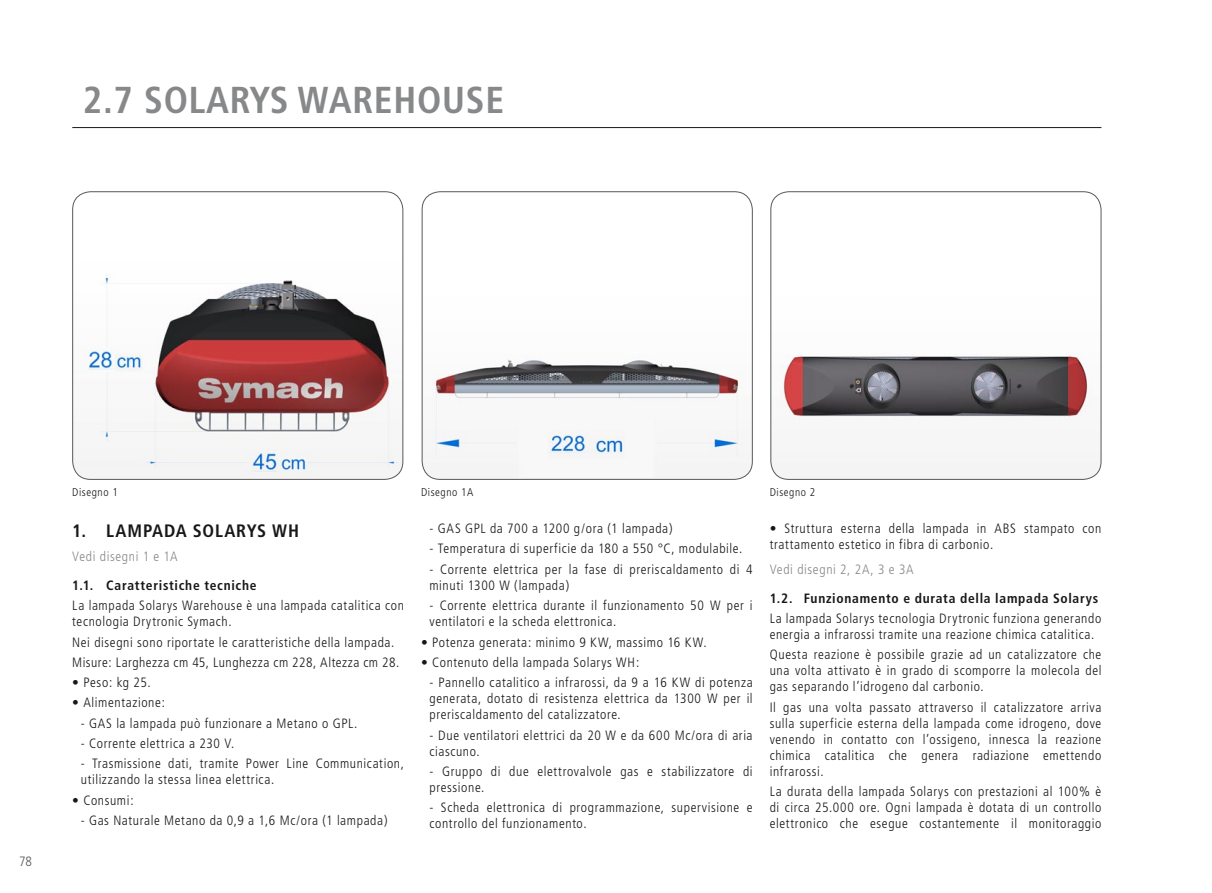
<style>
.page{position:relative;width:1212px;height:893px;background:#fff}
.page>*{position:absolute;margin:0;border:0;box-sizing:border-box;transform-origin:0 0}
.t1{font:700 condensed 37.5px "Frutiger";letter-spacing:.02em;color:#87888a}
.t2{font:700 condensed 18px "Frutiger";letter-spacing:.045em;color:#1a171b}
.t3{font:300 condensed 13.5px/16px "Frutiger";letter-spacing:.045em;color:#1a171b}
.t4{font:700 condensed 13.5px "Frutiger";letter-spacing:.055em;color:#1a171b}
.t5{font:300 condensed 13.5px "Frutiger";letter-spacing:.045em;color:#87888a}
.t6{font:300 condensed 13.5px "Frutiger";color:#58585a}
.t7{font:300 condensed 11.25px "Frutiger";letter-spacing:.05em;color:#1a171b}
</style>
<div class="page">
<hr style="left:72px;top:127px;width:1029px;height:1px;background:#1a171b">
<img style="left:73px;top:276px;width:330px;height:203px">
<div style="left:72px;top:191px;width:331px;height:289px;border:1px solid #58585a;border-radius:18px"></div>
<img style="left:422px;top:359px;width:330px;height:120px">
<div style="left:422px;top:191px;width:331px;height:289px;border:1px solid #58585a;border-radius:18px"></div>
<img style="left:772px;top:355px;width:329px;height:124px">
<div style="left:770px;top:191px;width:331px;height:289px;border:1px solid #58585a;border-radius:18px"></div>
<h1 class="t1" style="left:83px;top:78px;width:423px">2.7 SOLARYS WAREHOUSE</h1>
<p class="t6" style="left:19px;top:853px;width:14px">78</p>
<p class="t7" style="left:72px;top:486px;width:47px">Disegno 1</p>
<p class="t7" style="left:421px;top:486px;width:54px">Disegno 1A</p>
<p class="t7" style="left:770px;top:486px;width:47px">Disegno 2</p>
<h2 class="t2" style="left:72px;top:520px;width:142px">1. Lampada Solar</h2>
<h2 class="t2" style="left:247px;top:520px;width:54px">Ys WH</h2>
<p class="t5" style="left:72px;top:549px;width:107px">Vedi disegni 1 e 1A</p>
<p class="t4" style="left:72px;top:577px;width:186px">1.1. Caratteristiche tecniche</p>
<p class="t3" style="left:72px;top:598px;width:333px">La lampada Solarys Warehouse è una lampada catalitica con tecnologia Drytronic Symach.</p>
<p class="t3" style="left:72px;top:632px;width:329px;line-height:20.2px">Nei disegni sono riportate le caratteristiche della lampada.<br>Misure: Larghezza cm 45, Lunghezza cm 228, Altezza cm 28.</p>
<p class="t3" style="left:72px;top:675px;width:80px">• Peso: kg 25.</p>
<p class="t3" style="left:72px;top:695px;width:94px">• Alimentazione:</p>
<p class="t3" style="left:81px;top:715px;width:278px">- GAS la lampada può funzionare a Metano o GPL.</p>
<p class="t3" style="left:81px;top:736px;width:155px">- Corrente elettrica a 230 V.</p>
<p class="t3" style="left:81px;top:756px;width:325px">- Trasmissione dati, tramite Power Line Communication, utilizzando la stessa linea elettrica.</p>
<p class="t3" style="left:72px;top:792px;width:63px">• Consumi:</p>
<p class="t3" style="left:81px;top:813px;width:308px">- Gas Naturale Metano da 0,9 a 1,6 Mc/ora (1 lampada)</p>
<p class="t3" style="left:770px;top:521px;width:333px">• Struttura esterna della lampada in ABS stampato con trattamento estetico in fibra di carbonio.</p>
<p class="t5" style="left:770px;top:561px;width:145px">Vedi disegni 2, 2A, 3 e 3A</p>
<p class="t4" style="left:770px;top:590px;width:330px">1.2. Funzionamento e durata della lampada Solarys</p>
<p class="t3" style="left:770px;top:610px;width:333px">La lampada Solarys tecnologia Drytronic funziona generando energia a infrarossi tramite una reazione chimica catalitica.</p>
<p class="t3" style="left:770px;top:647px;width:333px;text-align:justify">Questa reazione è possibile grazie ad un catalizzatore che una volta attivato è in grado di scomporre la molecola del gas separando l’idrogeno dal carbonio.</p>
<p class="t3" style="left:770px;top:699px;width:333px;text-align:justify">Il gas una volta passato attraverso il catalizzatore arriva sulla superficie esterna della lampada come idrogeno, dove venendo in contatto con l’ossigeno, innesca la reazione chimica catalitica che genera radiazione emettendo infrarossi.</p>
<p class="t3" style="left:770px;top:784px;width:333px;text-align:justify">La durata della lampada Solarys con prestazioni al 100% è di circa 25.000 ore. Ogni lampada è dotata di un controllo elettronico che esegue costantemente il monitoraggio</p>
<p class="t3" style="left:429px;top:521px;width:245px">- GAS GPL da 700 a 1200 g/ora (1 lampada)</p>
<p class="t3" style="left:429px;top:541px;width:314px">- Temperatura di superficie da 180 a 550 °C, modulabile.</p>
<p class="t3" style="left:429px;top:561px;width:325px">- Corrente elettrica per la fase di preriscaldamento di 4 minuti 1300 W (lampada)</p>
<p class="t3" style="left:429px;top:598px;width:325px">- Corrente elettrica durante il funzionamento 50 W per i ventilatori e la scheda elettronica.</p>
<p class="t3" style="left:421px;top:634px;width:287px">• Potenza generata: minimo 9 KW, massimo 16 KW.</p>
<p class="t3" style="left:421px;top:654px;width:220px">• Contenuto della lampada Solarys WH:</p>
<p class="t3" style="left:429px;top:675px;width:325px;text-align:justify">- Pannello catalitico a infrarossi, da 9 a 16 KW di potenza generata, dotato di resistenza elettrica da 1300 W per il preriscaldamento del catalizzatore.</p>
<p class="t3" style="left:429px;top:727px;width:325px">- Due ventilatori elettrici da 20 W e da 600 Mc/ora di aria ciascuno.</p>
<p class="t3" style="left:429px;top:763px;width:325px">- Gruppo di due elettrovalvole gas e stabilizzatore di pressione.</p>
<p class="t3" style="left:429px;top:800px;width:325px">- Scheda elettronica di programmazione, supervisione e controllo del funzionamento.</p>
</div>
